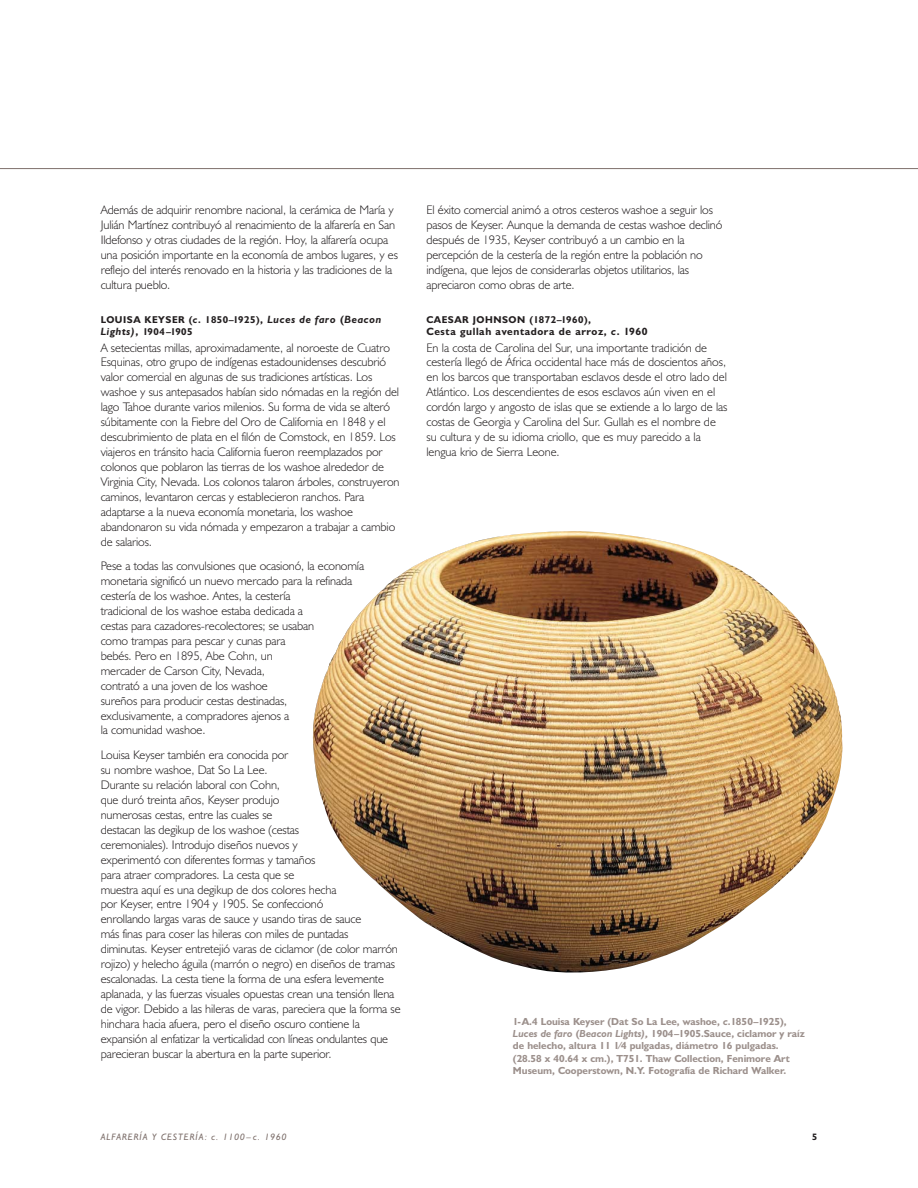
<style>
.page{position:relative;width:918px;height:1188px;background:#fff}
.page>*{position:absolute;margin:0;border:0;box-sizing:border-box;transform-origin:0 0}
.t1{font:300 12.45px/15px "Humanist 521 BT";letter-spacing:-.01em;color:#231f20}
.t2{font:700 10.5px "Humanist 521 BT";letter-spacing:.055em;color:#231f20}
.t3{font:700 10.2px/12.5px "Humanist 521 BT";color:#9c908c}
.t4{font:700 9.9px/12.5px "Humanist 521 BT";letter-spacing:.055em;color:#231f20}
.t5{font:italic 9.3px "Humanist 521 BT";letter-spacing:.1em;color:#7e706c}
.t6{font:700 9.3px "Humanist 521 BT";color:#231f20}
.s1{font-style:italic}
.s2{font-size:10.5px}
.s3{font-style:italic;font-size:10.5px}
</style>
<div class="page">
<hr style="left:0;top:168px;width:918px;height:1px;background:#7e706c">
<img style="left:312px;top:531px;width:531px;height:442px">
<p class="t1" style="left:101px;top:204px;width:299px">Además de adquirir renombre nacional, la cerámica de María y Julián Martínez contribuyó al renacimiento de la alfarería en San Ildefonso y otras ciudades de la región. Hoy, la alfarería ocupa una posición importante en la economía de ambos lugares, y es reflejo del interés renovado en la historia y las tradiciones de la cultura pueblo.</p>
<p class="t4" style="left:101px;top:314px;width:282px">LOUISA KEYSER (<span class="s1">c</span>. 1850–1925)<span class="s2">,</span> <span class="s3">Luces de faro</span> <span class="s2">(</span><span class="s3">Beacon<br>Lights)</span><span class="s2">,</span> 1904–1905</p>
<p class="t1" style="left:101px;top:341px;width:300px">A setecientas millas, aproximadamente, al noroeste de Cuatro Esquinas, otro grupo de indígenas estadounidenses descubrió valor comercial en algunas de sus tradiciones artísticas. Los washoe y sus antepasados habían sido nómadas en la región del lago Tahoe durante varios milenios. Su forma de vida se alteró súbitamente con la Fiebre del Oro de California en 1848 y el descubrimiento de plata en el filón de Comstock, en 1859. Los viajeros en tránsito hacia California fueron reemplazados por colonos que poblaron las tierras de los washoe alrededor de Virginia City, Nevada. Los colonos talaron árboles, construyeron caminos, levantaron cercas y establecieron ranchos. Para adaptarse a la nueva economía monetaria, los washoe abandonaron su vida nómada y empezaron a trabajar a cambio</p>
<p class="t1" style="left:101px;top:535px;width:53px">de salarios.</p>
<p class="t1" style="left:101px;top:560px;width:265px">Pese a todas las convulsiones que ocasionó, la economía monetaria significó un nuevo mercado para la refinada cestería de los washoe. Antes, la cestería<br>tradicional de los washoe estaba dedicada a<br>cestas para cazadores-recolectores; se usaban<br>como trampas para pescar y cunas para<br>bebés. Pero en 1895, Abe Cohn, un<br>mercader de Carson City, Nevada,<br>contrató a una joven de los washoe<br>sureños para producir cestas destinadas, exclusivamente, a compradores ajenos a<br>la comunidad washoe.</p>
<p class="t1" style="left:101px;top:749px;width:301px">Louisa Keyser también era conocida por<br>su nombre washoe, Dat So La Lee.<br>Durante su relación laboral con Cohn,<br>que duró treinta años, Keyser produjo<br>numerosas cestas, entre las cuales se<br>destacan las degikup de los washoe (cestas<br>ceremoniales). Introdujo diseños nuevos y<br>experimentó con diferentes formas y tamaños<br>para atraer compradores. La cesta que se<br>muestra aquí es una degikup de dos colores hecha<br>por Keyser, entre 1904 y 1905. Se confeccionó<br>enrollando largas varas de sauce y usando tiras de sauce<br>más finas para coser las hileras con miles de puntadas<br>diminutas. Keyser entretejió varas de ciclamor (de color marrón rojizo) y helecho águila (marrón o negro) en diseños de tramas escalonadas. La cesta tiene la forma de una esfera levemente aplanada, y las fuerzas visuales opuestas crean una tensión llena de vigor. Debido a las hileras de varas, pareciera que la forma se hinchara hacia afuera, pero el diseño oscuro contiene la expansión al enfatizar la verticalidad con líneas ondulantes que parecieran buscar la abertura en la parte superior.</p>
<p class="t1" style="left:426px;top:204px;width:297px">El éxito comercial animó a otros cesteros washoe a seguir los pasos de Keyser. Aunque la demanda de cestas washoe declinó después de 1935, Keyser contribuyó a un cambio en la percepción de la cestería de la región entre la población no indígena, que lejos de considerarlas objetos utilitarios, las apreciaron como obras de arte.</p>
<p class="t4" style="left:426px;top:314px;width:166px">CAESAR JOHNSON (1872–1960)<span class="s2">,</span></p>
<p class="t2" style="left:426px;top:328px;width:223px">Cesta gullah aventadora de arroz, <span class="s1">c</span>. 1960</p>
<p class="t1" style="left:426px;top:341px;width:303px">En la costa de Carolina del Sur, una importante tradición de cestería llegó de África occidental hace más de doscientos años, en los barcos que transportaban esclavos desde el otro lado del Atlántico. Los descendientes de esos esclavos aún viven en el cordón largo y angosto de islas que se extiende a lo largo de las costas de Georgia y Carolina del Sur. Gullah es el nombre de su cultura y de su idioma criollo, que es muy parecido a la lengua krio de Sierra Leone.</p>
<p class="t3" style="left:513px;top:1016px;width:294px">1-A.4 Louisa Keyser (Dat So La Lee, washoe, <span class="s1">c</span>.1850–1925),<br><span class="s1">Luces de faro</span> (<span class="s1">Beacon Lights),</span> 1904–1905.Sauce, ciclamor y raíz de helecho, altura 11 1⁄4 pulgadas, diámetro 16 pulgadas.</p>
<p class="t3" style="left:513px;top:1053px;width:278px">(28.58 x 40.64 x cm.), T751. Thaw Collection, Fenimore Art<br>Museum, Cooperstown, N.Y. Fotografía de Richard Walker.</p>
<p class="t5" style="left:101px;top:1134px;width:187px">ALFARERÍA Y CESTERÍA: c. 1100– c. 1960</p>
<p class="t6" style="left:812px;top:1134px;width:7px">5</p>
</div>
